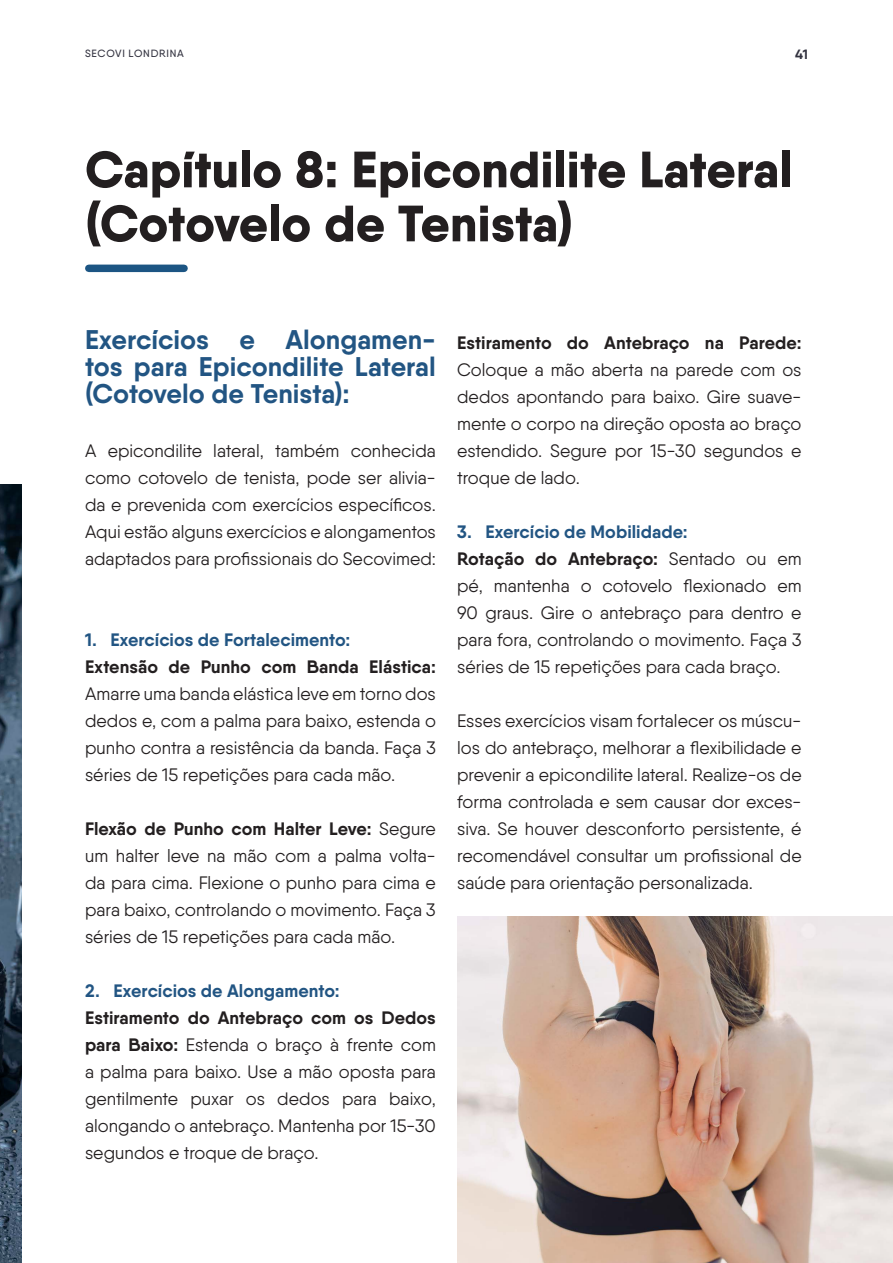
<style>
.page{position:relative;width:893px;height:1263px;background:#fff}
.page>*{position:absolute;margin:0;border:0;box-sizing:border-box;transform-origin:0 0}
.Capítulo_1__Osteoartrose{font:800 51px/54px "Qanelas";color:#231f20}
.Body_Text{font:700 27px/27px "Qanelas";color:#225583;text-align:justify}
.Body_Text-2{font:18px/27px "Qanelas";color:#231f20;text-align:justify}
.Body_Text-3{font:700 18px "Qanelas";letter-spacing:.005em;color:#225583}
.t1{font:700 13.5px "Qanelas";color:#32323f}
.t2{font:500 10.5px "Qanelas";letter-spacing:.07em;color:#32323f}
.s1{font-weight:700}
</style>
<div class="page">
<img style="left:0;top:484px;width:21px;height:779px">
<div style="left:89px;top:265px;width:95px;height:7px;background:#1c5583"></div>
<img style="left:457px;top:916px;width:436px;height:347px">
<p class="t2" style="left:85px;top:47px;width:100px">SECOVI LONDRINA</p>
<p class="t1" style="left:795px;top:45px;width:14px">41</p>
<p class="Capítulo_1__Osteoartrose" style="left:85px;top:142px;width:709px">Capítulo 8: Epicondilite Lateral (Cotovelo de Tenista)</p>
<p class="Body_Text" style="left:85px;top:326px;width:352px">Exercícios e Alongamen&shy;tos para Epicondilite Lateral (Cotovelo de Tenista):</p>
<p class="Body_Text-2" style="left:85px;top:437px;width:352px">A epicondilite lateral, também conhecida como cotovelo de tenista, pode ser alivia&shy;da e prevenida com exercícios específicos.<br>Aqui estão alguns exercícios e alongamentos adaptados para profissionais do Secovimed:</p>
<p class="Body_Text-3" style="left:85px;top:629px;width:267px">1. Exercícios de Fortalecimento:</p>
<p class="Body_Text-2" style="left:85px;top:653px;width:352px"><span class="s1">Extensão de Punho com Banda Elástica:<br></span>Amarre uma banda elástica leve em torno dos dedos e, com a palma para baixo, estenda o punho contra a resistência da banda. Faça 3 séries de 15 repetições para cada mão.</p>
<p class="Body_Text-2" style="left:85px;top:815px;width:352px"><span class="s1">Flexão de Punho com Halter Leve:</span> Segure um halter leve na mão com a palma volta&shy;da para cima. Flexione o punho para cima e para baixo, controlando o movimento. Faça 3 séries de 15 repetições para cada mão.</p>
<p class="Body_Text-3" style="left:85px;top:980px;width:256px">2. Exercícios de Alongamento:</p>
<p class="Body_Text-2" style="left:85px;top:1004px;width:352px"><span class="s1">Estiramento do Antebraço com os Dedos para Baixo:</span> Estenda o braço à frente com a palma para baixo. Use a mão oposta para gentilmente puxar os dedos para baixo, alongando o antebraço. Mantenha por 15-30 segundos e troque de braço.</p>
<p class="Body_Text-2" style="left:457px;top:329px;width:346px"><span class="s1">Estiramento do Antebraço na Parede:<br></span>Coloque a mão aberta na parede com os dedos apontando para baixo. Gire suave&shy;mente o corpo na direção oposta ao braço estendido. Segure por 15-30 segundos e troque de lado.</p>
<p class="Body_Text-3" style="left:457px;top:521px;width:232px">3. Exercício de Mobilidade:</p>
<p class="Body_Text-2" style="left:457px;top:545px;width:346px"><span class="s1">Rotação do Antebraço:</span> Sentado ou em pé, mantenha o cotovelo flexionado em 90 graus. Gire o antebraço para dentro e para fora, controlando o movimento. Faça 3 séries de 15 repetições para cada braço.</p>
<p class="Body_Text-2" style="left:457px;top:707px;width:346px">Esses exercícios visam fortalecer os múscu&shy;los do antebraço, melhorar a flexibilidade e prevenir a epicondilite lateral. Realize-os de forma controlada e sem causar dor exces&shy;siva. Se houver desconforto persistente, é recomendável consultar um profissional de saúde para orientação personalizada.</p>
</div>
